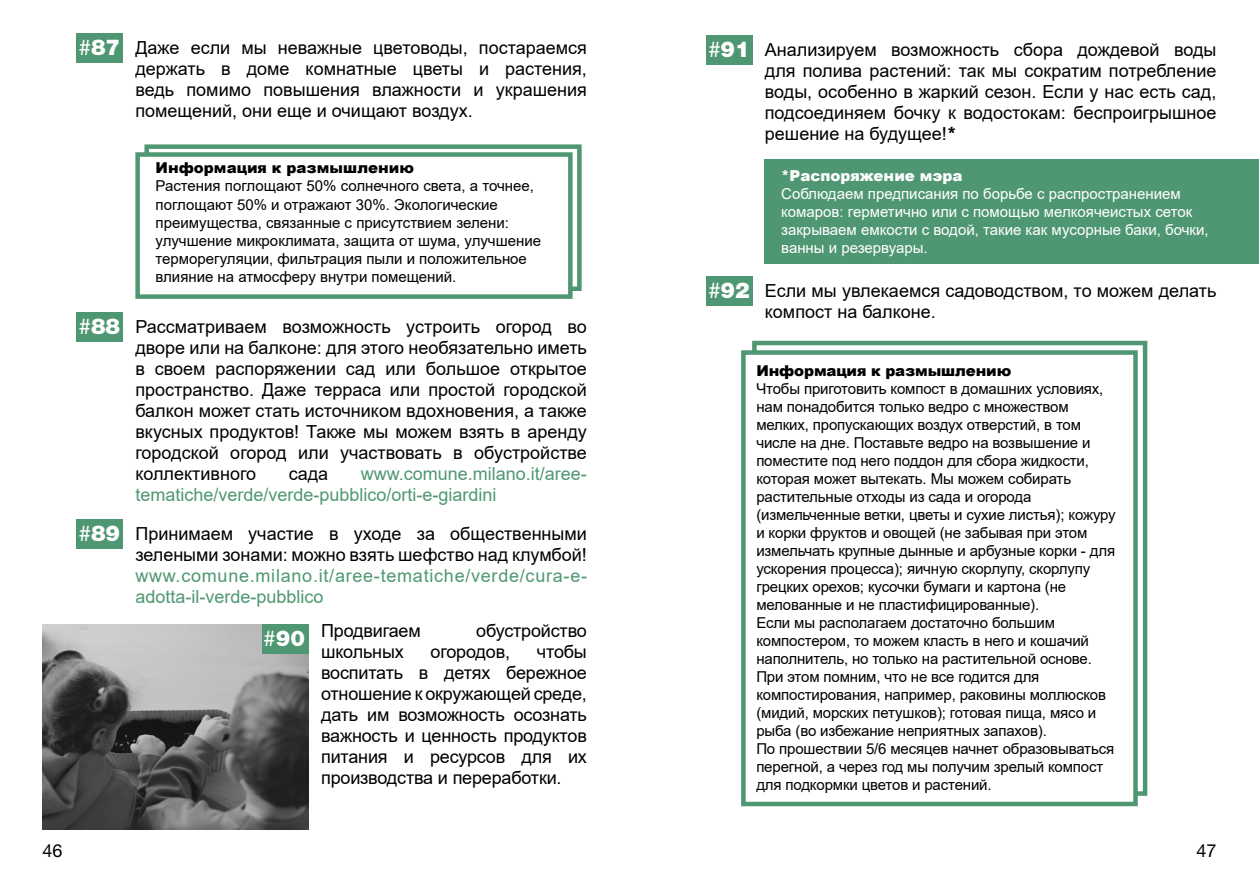
<style>
.page{position:relative;width:1259px;height:893px;background:#fff}
.page>*{position:absolute;margin:0;border:0;box-sizing:border-box;transform-origin:0 0}
.t1{font:900 21.9px "Helvetica Neue LT Std";color:#fff}
.t2{font:18px/21px "Arial";color:#000;text-align:justify}
.t3{font:18px/21px "Arial";letter-spacing:.04em;color:#4f9772}
.t4{font:18px/21px "Arial";color:#4f9772}
.t5{font:18px "Helvetica Neue LT Std";color:#000}
.t6{font:15px/18px "Arial";letter-spacing:-.01em;color:#000}
.t7{font:15px/18px "Arial";color:#fff}
.t8{font:900 15px "Arial";letter-spacing:-.005em;color:#000}
.t9{font:900 15px "Arial";color:#fff}
.s1{font-weight:400}
.s2{font-weight:900}
</style>
<div class="page">
<img style="left:43px;top:624px;width:265px;height:205px">
<div style="left:262px;top:624px;width:46px;height:30px;background:#4f9772"></div>
<div style="left:76px;top:312px;width:47px;height:30px;background:#4f9772"></div>
<div style="left:76px;top:519px;width:47px;height:30px;background:#4f9772"></div>
<div style="left:144px;top:144px;width:437px;height:147px;border:4px solid #4f9772"></div>
<div style="left:135px;top:152px;width:437px;height:147px;background:#fff;border:4px solid #4f9772"></div>
<div style="left:706px;top:35px;width:46px;height:30px;background:#4f9772"></div>
<div style="left:706px;top:276px;width:46px;height:30px;background:#4f9772"></div>
<div style="left:752px;top:341px;width:395px;height:455px;border:4px solid #4f9772"></div>
<div style="left:741px;top:350px;width:396px;height:456px;background:#fff;border:4px solid #4f9772"></div>
<div style="left:765px;top:159px;width:494px;height:105px;background:#4f9772"></div>
<div style="left:76px;top:33px;width:47px;height:30px;background:#4f9772"></div>
<h1 class="t1" style="left:79px;top:35px;width:43px"><span class="s1">#</span>87</h1>
<p class="t2" style="left:135px;top:37px;width:453px">Даже если мы неважные цветоводы, постараемся держать в доме комнатные цветы и растения, ведь помимо повышения влажности и украшения помещений, они еще и очищают воздух.</p>
<h1 class="t1" style="left:79px;top:313px;width:43px"><span class="s1">#</span>88</h1>
<h1 class="t1" style="left:79px;top:520px;width:43px"><span class="s1">#</span>89</h1>
<p class="t8" style="left:156px;top:157px;width:260px">Информация к размышлению</p>
<p class="t6" style="left:156px;top:177px;width:387px">Растения поглощают 50% солнечного света, а точнее, поглощают 50% и отражают 30%. Экологические преимущества, связанные с присутствием зелени: улучшение микроклимата, защита от шума, улучшение терморегуляции, фильтрация пыли и положительное влияние на атмосферу внутри помещений.</p>
<p class="t2" style="left:135px;top:316px;width:453px">Рассматриваем возможность устроить огород во дворе или на балконе: для этого необязательно иметь в своем распоряжении сад или большое открытое пространство. Даже терраса или простой городской балкон может стать источником вдохновения, а также вкусных продуктов! Также мы можем взять в аренду городской огород или участвовать в обустройстве коллективного</p>
<p class="t4" style="left:135px;top:463px;width:453px;text-indent:225px">www.comune.milano.it/aree&shy;tematiche/verde/verde-pubblico/orti-e-giardini</p>
<p class="t2" style="left:135px;top:523px;width:453px">Принимаем участие в уходе за общественными зелеными зонами: можно взять шефство над клумбой!</p>
<p class="t3" style="left:135px;top:565px;width:453px">www.comune.milano.it/aree-tematiche/verde/cura-e&shy;adotta-il-verde-pubblico</p>
<p class="t2" style="left:321px;top:620px;width:101px">Продвигаем</p>
<p class="t2" style="left:476px;top:620px;width:112px">обустройство</p>
<p class="t2" style="left:321px;top:641px;width:84px">школьных</p>
<p class="t2" style="left:430px;top:641px;width:81px">огородов,</p>
<p class="t2" style="left:289px;top:463px;width:41px">сада</p>
<h1 class="t1" style="left:263px;top:625px;width:43px"><span class="s1">#</span>90</h1>
<p class="t2" style="left:321px;top:641px;width:267px;text-indent:216px">чтобы воспитать в детях бережное отношение к окружающей среде, дать им возможность осознать важность и ценность продуктов питания и ресурсов для их производства и переработки.</p>
<h1 class="t1" style="left:708px;top:36px;width:43px"><span class="s1">#</span>91</h1>
<h1 class="t1" style="left:708px;top:277px;width:43px"><span class="s1">#</span>92</h1>
<p class="t2" style="left:765px;top:39px;width:453px">Анализируем возможность сбора дождевой воды для полива растений: так мы сократим потребление воды, особенно в жаркий сезон. Если у нас есть сад, подсоединяем бочку к водостокам: беспроигрышное решение на будущее!<span class="s2">*</span></p>
<p class="t9" style="left:781px;top:165px;width:183px">*Распоряжение мэра</p>
<p class="t7" style="left:781px;top:185px;width:429px">Соблюдаем предписания по борьбе с распространением комаров: герметично или с помощью мелкоячеистых сеток закрываем емкости с водой, такие как мусорные баки, бочки, ванны и резервуары.</p>
<p class="t2" style="left:765px;top:280px;width:453px">Если мы увлекаемся садоводством, то можем делать компост на балконе.</p>
<p class="t8" style="left:756px;top:360px;width:256px">Информация к размышлению</p>
<p class="t6" style="left:756px;top:379px;width:361px">Чтобы приготовить компост в домашних условиях, нам понадобится только ведро с множеством мелких, пропускающих воздух отверстий, в том числе на дне. Поставьте ведро на возвышение и поместите под него поддон для сбора жидкости, которая может вытекать. Мы можем собирать растительные отходы из сада и огорода (измельченные ветки, цветы и сухие листья); кожуру и корки фруктов и овощей (не забывая при этом измельчать крупные дынные и арбузные корки - для ускорения процесса); яичную скорлупу, скорлупу грецких орехов; кусочки бумаги и картона (не мелованные и не пластифицированные).<br>Если мы располагаем достаточно большим компостером, то можем класть в него и кошачий наполнитель, но только на растительной основе.<br>При этом помним, что не все годится для компостирования, например, раковины моллюсков (мидий, морских петушков); готовая пища, мясо и рыба (во избежание неприятных запахов).<br>По прошествии 5/6 месяцев начнет образовываться перегной, а через год мы получим зрелый компост для подкормки цветов и растений.</p>
<p class="t5" style="left:43px;top:840px;width:22px">46</p>
<p class="t5" style="left:1196px;top:840px;width:22px">47</p>
</div>
